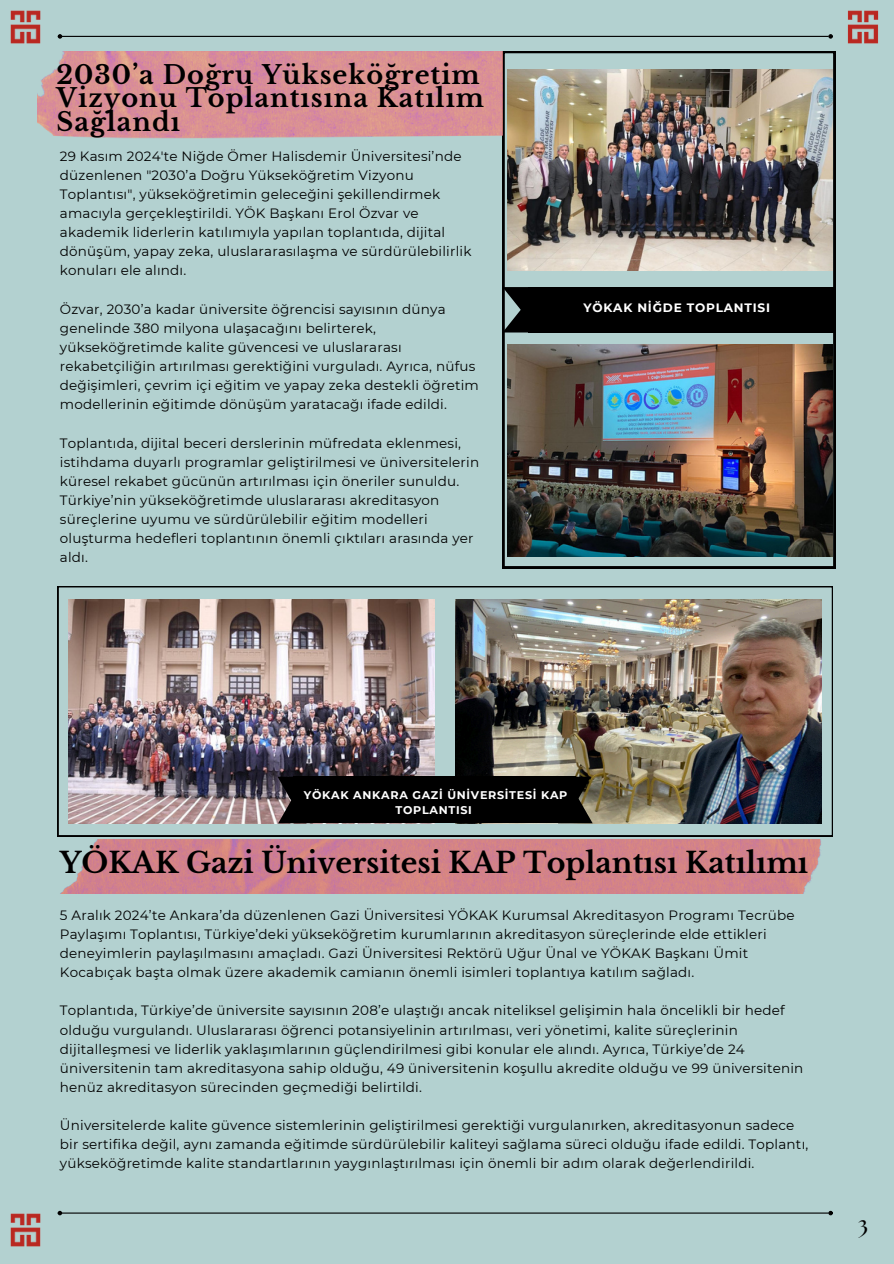
<style>
.page{position:relative;width:894px;height:1264px;background:#fff}
.page>*{position:absolute;margin:0;border:0;box-sizing:border-box;transform-origin:0 0}
.t1{font:700 28.5px "Libre Baskerville";color:#000}
.t2{font:700 25.5px/23.7px "Libre Baskerville";letter-spacing:.04em;color:#000}
.t3{font:700 21px "The Seasons";color:#000}
.t4{font:13.5px/19.2px "Montserrat";letter-spacing:.015em;color:#000}
.t5{font:700 12.15px "Montserrat";letter-spacing:.065em;color:#fff}
.t6{font:700 11.1px/14.9px "Montserrat";letter-spacing:.065em;color:#fff;text-align:center}
</style>
<div class="page">
<div style="left:0;top:0;width:893px;height:1263px;background:#b3d1d0"></div>
<hr style="left:62px;top:36px;width:766px;height:1px;background:#000">
<svg style="left:58px;top:34px;width:4px;height:5px"></svg>
<svg style="left:828px;top:34px;width:4px;height:5px"></svg>
<img style="left:61px;top:839px;width:759px;height:54px">
<hr style="left:62px;top:1212px;width:766px;height:1px;background:#000">
<svg style="left:58px;top:1210px;width:4px;height:5px"></svg>
<svg style="left:828px;top:1210px;width:4px;height:5px"></svg>
<svg style="left:502px;top:51px;width:333px;height:517px"></svg>
<img style="left:507px;top:69px;width:325px;height:201px">
<img style="left:507px;top:344px;width:325px;height:212px">
<svg style="left:58px;top:586px;width:774px;height:250px"></svg>
<img style="left:455px;top:599px;width:365px;height:224px">
<img style="left:69px;top:599px;width:365px;height:224px">
<div style="left:528px;top:287px;width:305px;height:45px;background:#000"></div>
<svg style="left:502px;top:287px;width:26px;height:45px"></svg>
<div style="left:293px;top:776px;width:282px;height:47px;background:#000"></div>
<svg style="left:575px;top:776px;width:17px;height:47px"></svg>
<svg style="left:277px;top:776px;width:16px;height:47px"></svg>
<img style="left:38px;top:51px;width:464px;height:88px">
<img style="left:10px;top:1213px;width:31px;height:34px">
<img style="left:10px;top:10px;width:31px;height:34px">
<img style="left:847px;top:10px;width:32px;height:34px">
<p class="t2" style="left:57px;top:63px;width:429px">2030’a Doğru Yükseköğretim<br>Vizyonu Toplantısına Katılım<br>Sağlandı</p>
<p class="t4" style="left:60px;top:146px;width:413px">29 Kasım 2024'te Niğde Ömer Halisdemir Üniversitesi’nde düzenlenen "2030’a Doğru Yükseköğretim Vizyonu Toplantısı", yükseköğretimin geleceğini şekillendirmek amacıyla gerçekleştirildi. YÖK Başkanı Erol Özvar ve akademik liderlerin katılımıyla yapılan toplantıda, dijital dönüşüm, yapay zeka, uluslararasılaşma ve sürdürülebilirlik konuları ele alındı.</p>
<p class="t4" style="left:60px;top:299px;width:420px">Özvar, 2030’a kadar üniversite öğrencisi sayısının dünya genelinde 380 milyona ulaşacağını belirterek, yükseköğretimde kalite güvencesi ve uluslararası rekabetçiliğin artırılması gerektiğini vurguladı. Ayrıca, nüfus değişimleri, çevrim içi eğitim ve yapay zeka destekli öğretim modellerinin eğitimde dönüşüm yaratacağı ifade edildi.</p>
<h1 class="t4" style="left:60px;top:433px;width:420px">Toplantıda, dijital beceri derslerinin müfredata eklenmesi, istihdama duyarlı programlar geliştirilmesi ve üniversitelerin küresel rekabet gücünün artırılması için öneriler sunuldu.<br>Türkiye’nin yükseköğretimde uluslararası akreditasyon süreçlerine uyumu ve sürdürülebilir eğitim modelleri oluşturma hedefleri toplantının önemli çıktıları arasında yer aldı.</h1>
<p class="t5" style="left:583px;top:300px;width:188px">YÖKAK NİĞDE TOPLANTISI</p>
<p class="t6" style="left:304px;top:788px;width:265px">YÖKAK ANKARA GAZİ ÜNİVERSİTESİ KAP<br>TOPLANTISI</p>
<p class="t1" style="left:60px;top:845px;width:749px">YÖKAK Gazi Üniversitesi KAP Toplantısı Katılımı</p>
<p class="t4" style="left:60px;top:905px;width:736px">5 Aralık 2024’te Ankara’da düzenlenen Gazi Üniversitesi YÖKAK Kurumsal Akreditasyon Programı Tecrübe Paylaşımı Toplantısı, Türkiye’deki yükseköğretim kurumlarının akreditasyon süreçlerinde elde ettikleri deneyimlerin paylaşılmasını amaçladı. Gazi Üniversitesi Rektörü Uğur Ünal ve YÖKAK Başkanı Ümit Kocabıçak başta olmak üzere akademik camianın önemli isimleri toplantıya katılım sağladı.</p>
<p class="t4" style="left:60px;top:1000px;width:744px">Toplantıda, Türkiye’de üniversite sayısının 208’e ulaştığı ancak niteliksel gelişimin hala öncelikli bir hedef olduğu vurgulandı. Uluslararası öğrenci potansiyelinin artırılması, veri yönetimi, kalite süreçlerinin dijitalleşmesi ve liderlik yaklaşımlarının güçlendirilmesi gibi konular ele alındı. Ayrıca, Türkiye’de 24 üniversitenin tam akreditasyona sahip olduğu, 49 üniversitenin koşullu akredite olduğu ve 99 üniversitenin henüz akreditasyon sürecinden geçmediği belirtildi.</p>
<p class="t4" style="left:60px;top:1115px;width:749px">Üniversitelerde kalite güvence sistemlerinin geliştirilmesi gerektiği vurgulanırken, akreditasyonun sadece bir sertifika değil, aynı zamanda eğitimde sürdürülebilir kaliteyi sağlama süreci olduğu ifade edildi. Toplantı, yükseköğretimde kalite standartlarının yaygınlaştırılması için önemli bir adım olarak değerlendirildi.</p>
<p class="t3" style="left:857px;top:1218px;width:11px">3</p>
</div>
